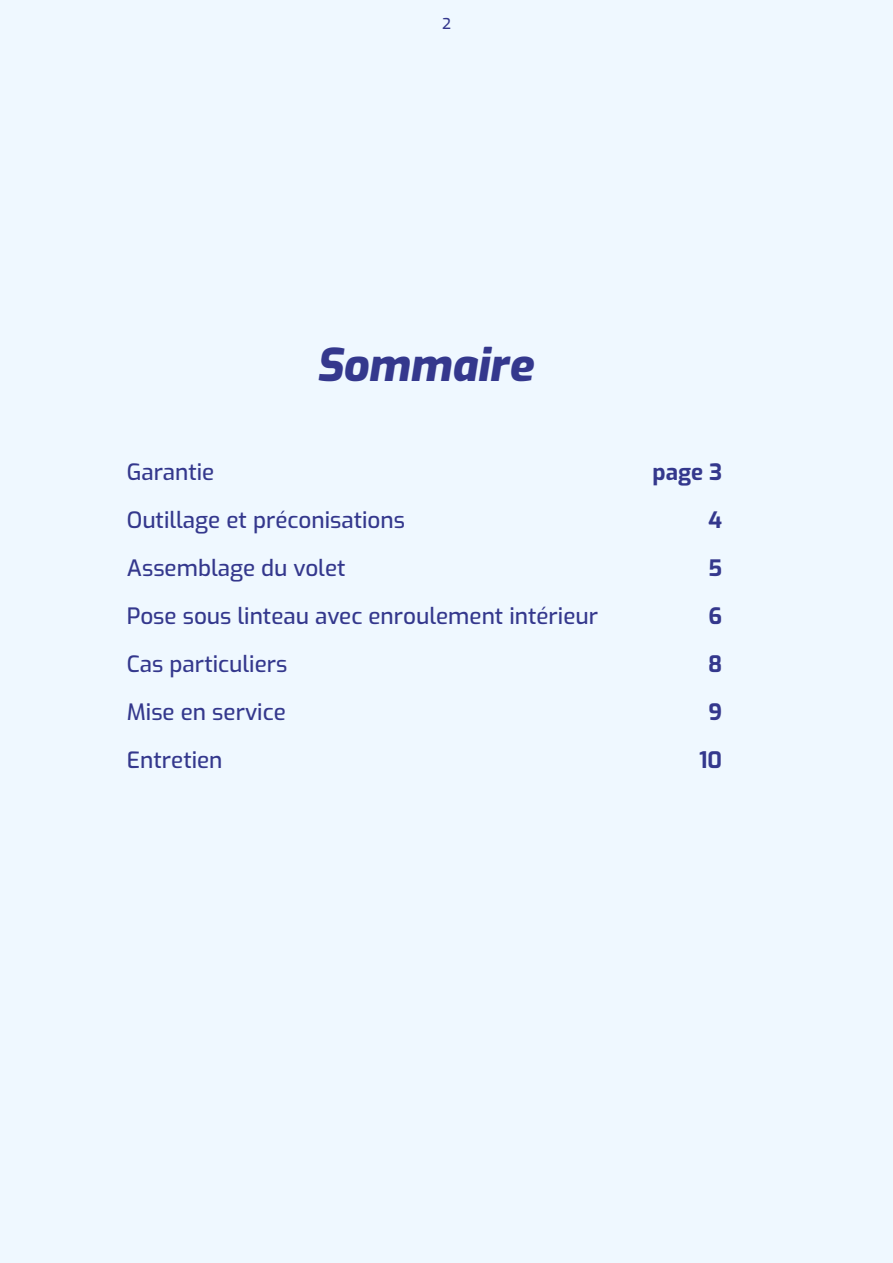
<style>
.page{position:relative;width:893px;height:1263px;background:#eff8ff}
.page>*{position:absolute;margin:0;border:0;box-sizing:border-box;transform-origin:0 0}
.t1{font:italic 800 45px "Exo";color:#34388d}
.t2{font:500 22.5px/48px "Exo";color:#34388d}
.t3{font:700 22.5px/48px "Exo";color:#34388d;text-align:right}
.t4{font:500 15px "Exo";color:#34388d}
</style>
<div class="page">
<p class="t4" style="left:442px;top:17px;width:10px">2</p>
<h1 class="t1" style="left:316px;top:331px;width:218px">Sommaire</h1>
<p class="t2" style="left:127px;top:450px;width:473px">Garantie<br>Outillage et préconisations<br>Assemblage du volet<br>Pose sous linteau avec enroulement intérieur<br>Cas particuliers<br>Mise en service<br>Entretien</p>
<p class="t3" style="left:653px;top:450px;width:71px">page 3<br>4<br>5<br>6<br>8<br>9<br>10</p>
</div>
